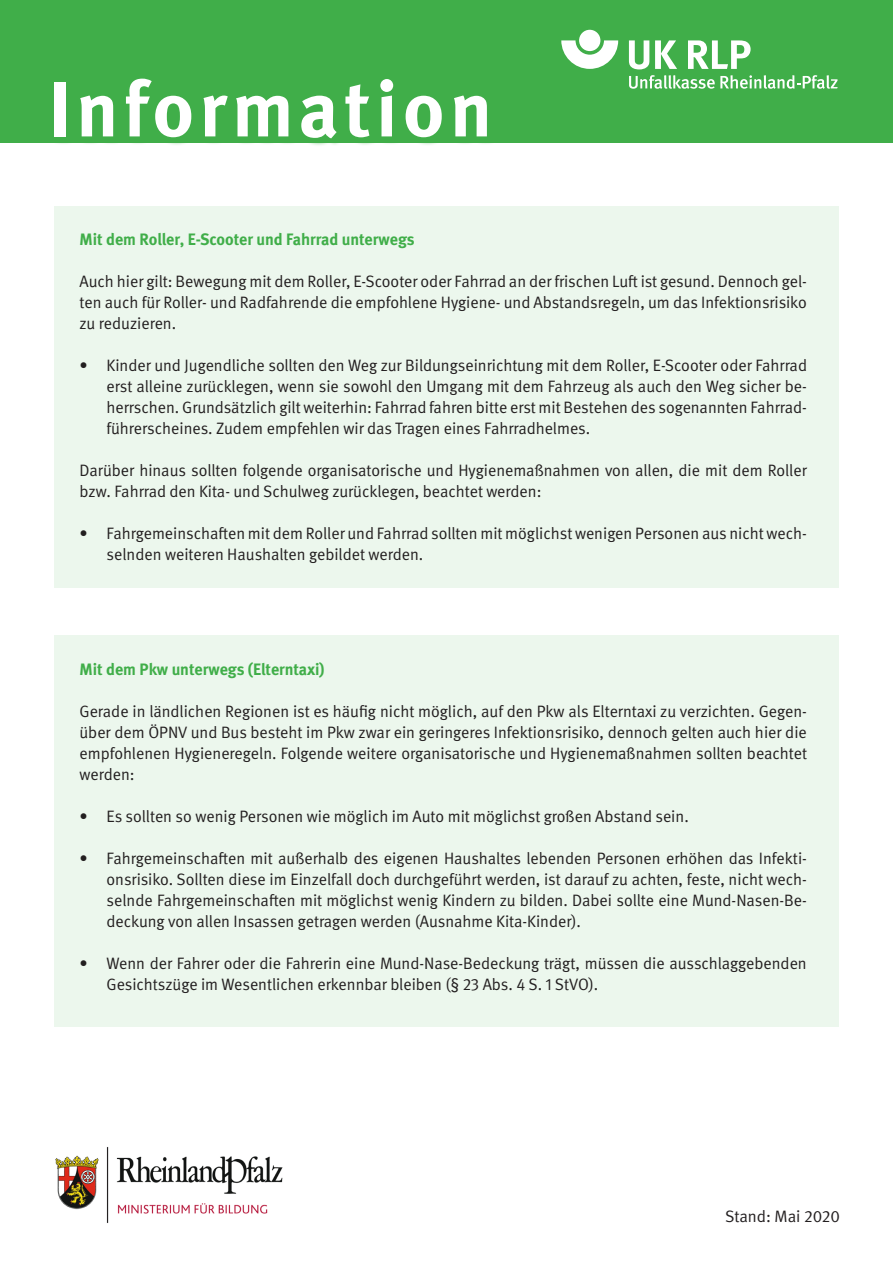
<style>
.page{position:relative;width:893px;height:1263px;background:#fff}
.page>*{position:absolute;margin:0;border:0;box-sizing:border-box;transform-origin:0 0}
.t1{font:700 78px "DGUV Meta";letter-spacing:.07em;color:#fff}
.t2{font:16.5px/21px "DGUV Meta";color:#231f20;text-align:justify}
.t3{font:700 16.5px "DGUV Meta";color:#40ae49}
</style>
<div class="page">
<div style="left:0;top:0;width:893px;height:142px;background:#40ae49"></div>
<div style="left:52px;top:77px;width:444px;height:70px;background:#40ae49"></div>
<svg style="left:561px;top:40px;width:57px;height:29px"></svg>
<div style="left:579px;top:30px;width:21px;height:21px;background:#fff;border-radius:50%"></div>
<svg style="left:629px;top:40px;width:20px;height:29px"></svg>
<svg style="left:655px;top:40px;width:22px;height:29px"></svg>
<svg style="left:688px;top:40px;width:63px;height:29px"></svg>
<svg style="left:629px;top:75px;width:209px;height:14px"></svg>
<div style="left:54px;top:206px;width:785px;height:381px;background:#ecf7ed"></div>
<div style="left:54px;top:636px;width:785px;height:391px;background:#ecf7ed"></div>
<img style="left:55px;top:1147px;width:228px;height:76px">
<p class="t1" style="left:48px;top:63px;width:445px">Information</p>
<p class="t3" style="left:80px;top:230px;width:337px">Mit dem Roller, E-Scooter und Fahrrad unterwegs</p>
<p class="t2" style="left:80px;top:271px;width:729px">Auch hier gilt: Bewegung mit dem Roller, E-Scooter oder Fahrrad an der frischen Luft ist gesund. Dennoch gel&shy;ten auch für Roller- und Radfahrende die empfohlene Hygiene- und Abstandsregeln, um das Infektionsrisiko zu reduzieren.</p>
<p class="t2" style="left:107px;top:355px;width:702px;text-indent:-27px">• Kinder und Jugendliche sollten den Weg zur Bildungseinrichtung mit dem Roller, E-Scooter oder Fahrrad erst alleine zurücklegen, wenn sie sowohl den Umgang mit dem Fahrzeug als auch den Weg sicher be&shy;herrschen. Grundsätzlich gilt weiterhin: Fahrrad fahren bitte erst mit Bestehen des sogenannten Fahrrad&shy;führerscheines. Zudem empfehlen wir das Tragen eines Fahrradhelmes.</p>
<p class="t2" style="left:80px;top:460px;width:729px">Darüber hinaus sollten folgende organisatorische und Hygienemaßnahmen von allen, die mit dem Roller bzw. Fahrrad den Kita- und Schulweg zurücklegen, beachtet werden:</p>
<p class="t2" style="left:107px;top:523px;width:702px;text-indent:-27px">• Fahrgemeinschaften mit dem Roller und Fahrrad sollten mit möglichst wenigen Personen aus nicht wech&shy;selnden weiteren Haushalten gebildet werden.</p>
<p class="t3" style="left:80px;top:659px;width:247px">Mit dem Pkw unterwegs (Elterntaxi)</p>
<p class="t2" style="left:80px;top:701px;width:729px">Gerade in ländlichen Regionen ist es häufig nicht möglich, auf den Pkw als Elterntaxi zu verzichten. Gegen&shy;über dem ÖPNV und Bus besteht im Pkw zwar ein geringeres Infektionsrisiko, dennoch gelten auch hier die empfohlenen Hygieneregeln. Folgende weitere organisatorische und Hygienemaßnahmen sollten beachtet werden:</p>
<p class="t2" style="left:80px;top:806px;width:611px">• Es sollten so wenig Personen wie möglich im Auto mit möglichst großen Abstand sein.</p>
<p class="t2" style="left:107px;top:848px;width:702px;text-indent:-27px">• Fahrgemeinschaften mit außerhalb des eigenen Haushaltes lebenden Personen erhöhen das Infekti&shy;onsrisiko. Sollten diese im Einzelfall doch durchgeführt werden, ist darauf zu achten, feste, nicht wech&shy;selnde Fahrgemeinschaften mit möglichst wenig Kindern zu bilden. Dabei sollte eine Mund-Nasen-Be&shy;deckung von allen Insassen getragen werden (Ausnahme Kita-Kinder).</p>
<p class="t2" style="left:107px;top:953px;width:702px;text-indent:-27px">• Wenn der Fahrer oder die Fahrerin eine Mund-Nase-Bedeckung trägt, müssen die ausschlaggebenden<br>Gesichtszüge im Wesentlichen erkennbar bleiben (§ 23 Abs. 4 S. 1 StVO).</p>
<p class="t2" style="left:725px;top:1206px;width:117px">Stand: Mai 2020</p>
</div>
